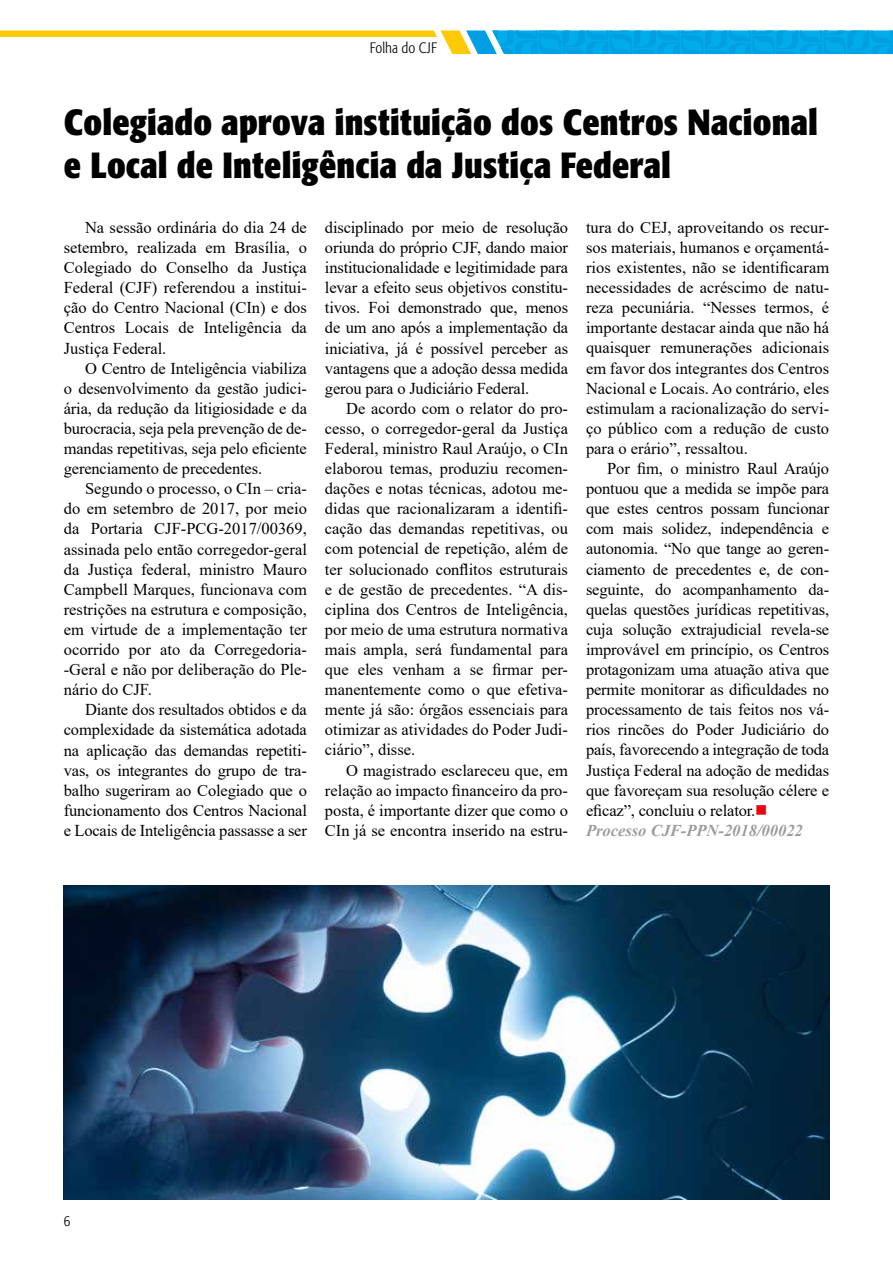
<style>
.page{position:relative;width:893px;height:1263px;background:#fff}
.page>*{position:absolute;margin:0;border:0;box-sizing:border-box;transform-origin:0 0}
.t1{font:700 condensed 36px/43.2px "Formata";letter-spacing:.005em;color:#000}
.t2{font:16.5px/20.1px "Times New Roman";letter-spacing:-.01em;color:#020203;text-align:justify}
.t3{font:300 condensed 15px "Formata";color:#000}
.s1{color:#e30613}
.s2{font-weight:700;font-style:italic;color:#9d9d9c}
</style>
<div class="page">
<svg style="left:0;top:30px;width:893px;height:24px"></svg>
<img style="left:64px;top:885px;width:765px;height:314px">
<p class="t3" style="left:370px;top:39px;width:69px">Folha do CJF</p>
<h1 class="t1" style="left:64px;top:100px;width:756px">Colegiado aprova instituição dos Centros Nacional e Local de Inteligência da Justiça Federal</h1>
<p class="t2" style="left:64px;top:217px;width:245px;text-indent:21px">Na sessão ordinária do dia 24 de setembro, realizada em Brasília, o Colegiado do Conselho da Justiça Federal (CJF) referendou a institui&shy;ção do Centro Nacional (CIn) e dos Centros Locais de Inteligência da Justiça Federal.</p>
<p class="t2" style="left:64px;top:358px;width:245px;text-indent:21px">O Centro de Inteligência viabiliza o desenvolvimento da gestão judici&shy;ária, da redução da litigiosidade e da burocracia, seja pela prevenção de de&shy;mandas repetitivas, seja pelo eficiente gerenciamento de precedentes.</p>
<p class="t2" style="left:64px;top:478px;width:245px;text-indent:21px">Segundo o processo, o CIn – cria&shy;do em setembro de 2017, por meio da Portaria CJF-PCG-2017/00369, assinada pelo então corregedor-geral da Justiça federal, ministro Mauro Campbell Marques, funcionava com restrições na estrutura e composição, em virtude de a implementação ter ocorrido por ato da Corregedoria--Geral e não por deliberação do Ple&shy;nário do CJF.</p>
<p class="t2" style="left:64px;top:699px;width:245px;text-indent:21px">Diante dos resultados obtidos e da complexidade da sistemática adotada na aplicação das demandas repetiti&shy;vas, os integrantes do grupo de tra&shy;balho sugeriram ao Colegiado que o funcionamento dos Centros Nacional e Locais de Inteligência passasse a ser</p>
<p class="t2" style="left:586px;top:217px;width:245px">tura do CEJ, aproveitando os recur&shy;sos materiais, humanos e orçamentá&shy;rios existentes, não se identificaram necessidades de acréscimo de natu&shy;reza pecuniária. “Nesses termos, é importante destacar ainda que não há quaisquer remunerações adicionais em favor dos integrantes dos Centros Nacional e Locais. Ao contrário, eles estimulam a racionalização do servi&shy;ço público com a redução de custo para o erário”, ressaltou.</p>
<p class="t2" style="left:586px;top:458px;width:245px;text-align:left;text-indent:21px">Por fim, o ministro Raul Araújo pontuou que a medida se impõe para que estes centros possam funcionar com mais solidez, independência e autonomia. “No que tange ao geren&shy;ciamento de precedentes e, de con&shy;seguinte, do acompanhamento da&shy;quelas questões jurídicas repetitivas, cuja solução extrajudicial revela-se improvável em princípio, os Centros protagonizam uma atuação ativa que permite monitorar as dificuldades no processamento de tais feitos nos vá&shy;rios rincões do Poder Judiciário do país, favorecendo a integração de toda Justiça Federal na adoção de medidas que favoreçam sua resolução célere e eficaz”, concluiu o relator.<span class="s1">■ </span><span class="s2">Processo CJF-PPN-2018/00022</span></p>
<p class="t2" style="left:325px;top:217px;width:245px">disciplinado por meio de resolução oriunda do próprio CJF, dando maior institucionalidade e legitimidade para levar a efeito seus objetivos constitu&shy;tivos. Foi demonstrado que, menos de um ano após a implementação da iniciativa, já é possível perceber as vantagens que a adoção dessa medida gerou para o Judiciário Federal.</p>
<p class="t2" style="left:325px;top:398px;width:245px;text-indent:21px">De acordo com o relator do pro&shy;cesso, o corregedor-geral da Justiça Federal, ministro Raul Araújo, o CIn elaborou temas, produziu recomen&shy;dações e notas técnicas, adotou me&shy;didas que racionalizaram a identifi&shy;cação das demandas repetitivas, ou com potencial de repetição, além de ter solucionado conflitos estruturais e de gestão de precedentes. “A dis&shy;ciplina dos Centros de Inteligência, por meio de uma estrutura normativa mais ampla, será fundamental para que eles venham a se firmar per&shy;manentemente como o que efetiva&shy;mente já são: órgãos essenciais para otimizar as atividades do Poder Judi&shy;ciário”, disse.</p>
<p class="t2" style="left:325px;top:759px;width:245px;text-indent:21px">O magistrado esclareceu que, em relação ao impacto financeiro da pro&shy;posta, é importante dizer que como o CIn já se encontra inserido na estru-</p>
<p class="t3" style="left:64px;top:1212px;width:8px">6</p>
</div>
